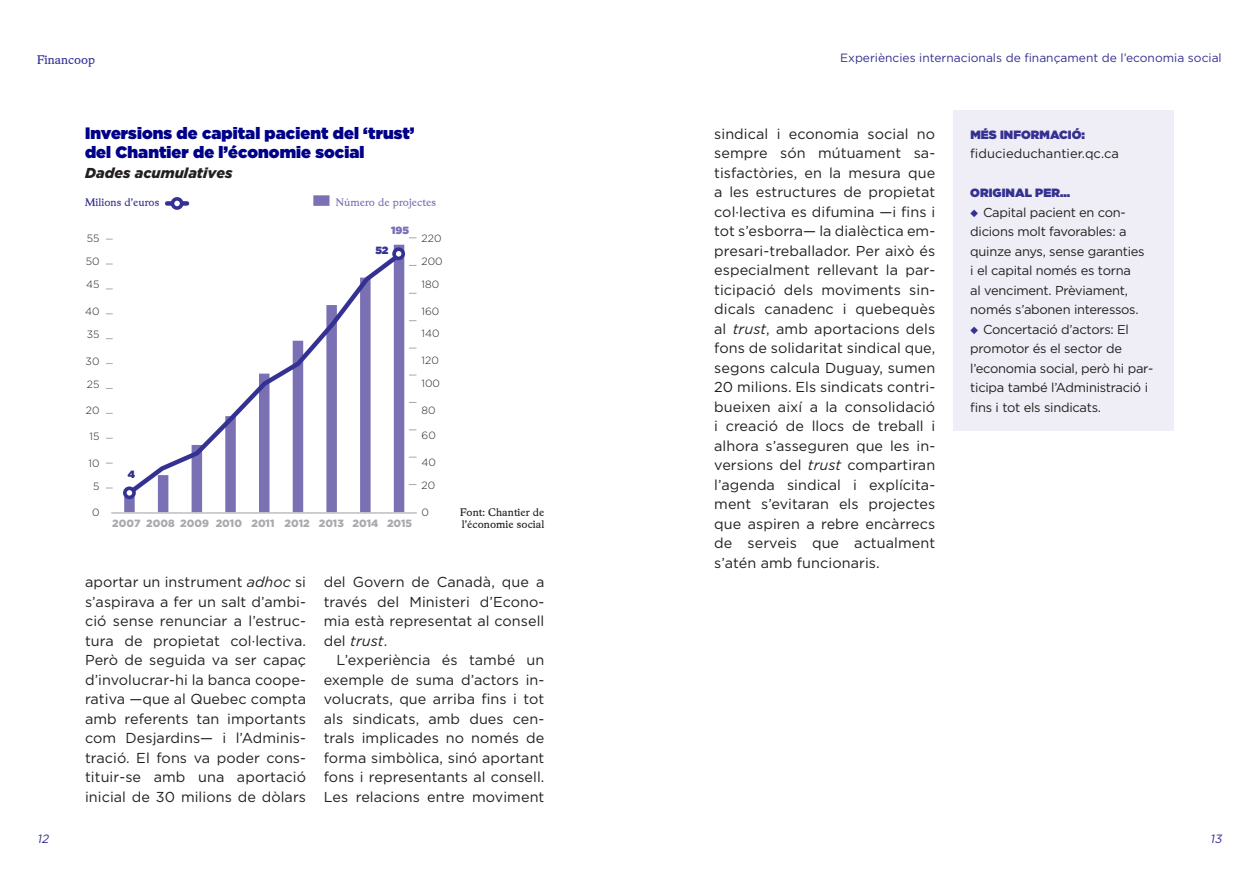
<style>
.page{position:relative;width:1259px;height:893px;background:#fff}
.page>*{position:absolute;margin:0;border:0;box-sizing:border-box;transform-origin:0 0}
.t1{font:900 16.5px/19.5px "Gotham";letter-spacing:.005em;color:#008}
.t2{font:14.4px/19.5px "Gotham";letter-spacing:.005em;color:#231f20;text-align:justify}
.t3{font:italic 900 14.4px "Gotham";letter-spacing:.005em;color:#231f20}
.t4{font:12.9px/19.5px "Gotham";letter-spacing:-.02em;color:#231f20}
.t5{font:12.9px "Gotham";letter-spacing:.005em;color:#231f20}
.t6{font:12px "Gotham";color:#353193}
.t7{font:900 12px "Gotham";letter-spacing:.005em;color:#353193}
.t8{font:12px "Stratford";color:#353193}
.t9{font:italic 12px "Gotham";color:#353193}
.t10{font:300 10.5px "Gotham";letter-spacing:.005em;color:#231f20}
.t11{font:900 10.5px "Gotham";letter-spacing:.005em;color:#a8a9ad}
.t12{font:10.5px "Stratford";letter-spacing:.005em;color:#231f20}
.t13{font:10.5px "Stratford";letter-spacing:.005em;color:#7971b4}
.t14{font:10.5px "Stratford";letter-spacing:.005em;color:#353193}
.t15{font:900 10.5px "Gotham";color:#7971b4}
.t16{font:900 10.5px "Gotham";color:#353193}
.s1{font-style:italic}
.s2{color:#353193}
</style>
<div class="page">
<div style="left:124px;top:497px;width:11px;height:15px;background:#7971b4"></div>
<div style="left:259px;top:374px;width:10px;height:138px;background:#7971b4"></div>
<div style="left:192px;top:445px;width:10px;height:67px;background:#7971b4"></div>
<div style="left:326px;top:305px;width:11px;height:207px;background:#7971b4"></div>
<div style="left:158px;top:475px;width:10px;height:37px;background:#7971b4"></div>
<div style="left:293px;top:341px;width:10px;height:171px;background:#7971b4"></div>
<div style="left:225px;top:416px;width:11px;height:96px;background:#7971b4"></div>
<div style="left:360px;top:278px;width:10px;height:234px;background:#7971b4"></div>
<div style="left:394px;top:245px;width:10px;height:267px;background:#7971b4"></div>
<hr style="left:111px;top:512px;width:306px;height:1px;background:#a8a9ad">
<svg style="left:123px;top:248px;width:282px;height:251px"></svg>
<div style="left:125px;top:488px;width:9px;height:9px;background:#fff;border-radius:50%"></div>
<div style="left:123px;top:486px;width:13px;height:13px;border:4px solid #353193;border-radius:50%"></div>
<div style="left:394px;top:249px;width:9px;height:9px;background:#fff;border-radius:50%"></div>
<div style="left:392px;top:247px;width:13px;height:13px;border:4px solid #353193;border-radius:50%"></div>
<div style="left:953px;top:110px;width:221px;height:321px;background:#efeef6"></div>
<div style="left:167px;top:201px;width:20px;height:5px;background:#353193"></div>
<div style="left:172px;top:199px;width:10px;height:9px;background:#fff;border-radius:50%"></div>
<div style="left:171px;top:197px;width:12px;height:13px;border:4px solid #353193;border-radius:50%"></div>
<div style="left:313px;top:195px;width:16px;height:11px;background:#7971b4"></div>
<p class="t8" style="left:37px;top:52px;width:59px">Financoop</p>
<p class="t6" style="left:840px;top:50px;width:383px">Experiències internacionals de finançament de l’economia social</p>
<p class="t1" style="left:85px;top:123px;width:331px">Inversions de capital pacient del ‘trust’ del Chantier de l’économie social</p>
<p class="t3" style="left:85px;top:163px;width:149px">Dades acumulatives</p>
<p class="t14" style="left:85px;top:196px;width:76px">Milions d’euros</p>
<p class="t13" style="left:336px;top:196px;width:102px">Número de projectes</p>
<p class="t10" style="left:87px;top:232px;width:14px">55</p>
<p class="t15" style="left:391px;top:223px;width:20px">195</p>
<p class="t10" style="left:421px;top:231px;width:21px">220</p>
<p class="t16" style="left:375px;top:242px;width:15px">52</p>
<p class="t10" style="left:86px;top:255px;width:15px">50</p>
<p class="t10" style="left:421px;top:254px;width:23px">200</p>
<p class="t10" style="left:86px;top:278px;width:15px">45</p>
<p class="t10" style="left:421px;top:278px;width:19px">180</p>
<p class="t10" style="left:85px;top:305px;width:16px">40</p>
<p class="t10" style="left:421px;top:304px;width:19px">160</p>
<p class="t10" style="left:87px;top:327px;width:14px">35</p>
<p class="t10" style="left:421px;top:327px;width:20px">140</p>
<p class="t10" style="left:86px;top:354px;width:15px">30</p>
<p class="t10" style="left:421px;top:354px;width:19px">120</p>
<p class="t10" style="left:87px;top:377px;width:14px">25</p>
<p class="t10" style="left:421px;top:377px;width:20px">100</p>
<p class="t10" style="left:86px;top:404px;width:15px">20</p>
<p class="t10" style="left:421px;top:404px;width:16px">80</p>
<p class="t10" style="left:90px;top:429px;width:11px">15</p>
<p class="t10" style="left:421px;top:429px;width:16px">60</p>
<p class="t10" style="left:88px;top:456px;width:13px">10</p>
<p class="t10" style="left:421px;top:456px;width:16px">40</p>
<p class="t16" style="left:128px;top:466px;width:9px">4</p>
<p class="t10" style="left:93px;top:479px;width:8px">5</p>
<p class="t10" style="left:421px;top:479px;width:15px">20</p>
<p class="t10" style="left:92px;top:506px;width:9px">0</p>
<p class="t10" style="left:421px;top:506px;width:9px">0</p>
<p class="t12" style="left:460px;top:506px;width:86px">Font: Chantier de</p>
<p class="t11" style="left:146px;top:516px;width:267px">2008 2009 2010 2011 2012 2013 2014 2015</p>
<p class="t11" style="left:112px;top:516px;width:30px">2007</p>
<p class="t12" style="left:462px;top:518px;width:84px">l’économie social</p>
<p class="t2" style="left:85px;top:572px;width:222px">aportar un instrument <span class="s1">adhoc</span> si s’aspirava a fer un salt d’ambi&shy;ció sense renunciar a l’estruc&shy;tura de propietat col·lectiva.<br>Però de seguida va ser capaç d’involucrar-hi la banca coope&shy;rativa —que al Quebec compta amb referents tan importants com Desjardins— i l’Adminis&shy;tració. El fons va poder cons&shy;tituir-se amb una aportació inicial de 30 milions de dòlars</p>
<p class="t2" style="left:324px;top:572px;width:222px">del Govern de Canadà, que a través del Ministeri d’Econo&shy;mia està representat al consell del <span class="s1">trust</span>.</p>
<p class="t2" style="left:324px;top:650px;width:222px;text-indent:13px">L’experiència és també un exemple de suma d’actors in&shy;volucrats, que arriba fins i tot als sindicats, amb dues cen&shy;trals implicades no només de forma simbòlica, sinó aportant fons i representants al consell.<br>Les relacions entre moviment</p>
<p class="t2" style="left:714px;top:123px;width:222px">sindical i economia social no sempre són mútuament sa&shy;tisfactòries, en la mesura que a les estructures de propietat col·lectiva es difumina —i fins i tot s’esborra— la dialèctica em&shy;presari-treballador. Per això és especialment rellevant la par&shy;ticipació dels moviments sin&shy;dicals canadenc i quebequès al <span class="s1">trust</span>, amb aportacions dels fons de solidaritat sindical que, segons calcula Duguay, sumen 20 milions. Els sindicats contri&shy;bueixen així a la consolidació i creació de llocs de treball i alhora s’asseguren que les in&shy;versions del <span class="s1">trust</span> compartiran l’agenda sindical i explícita&shy;ment s’evitaran els projectes que aspiren a rebre encàrrecs de serveis que actualment s’atén amb funcionaris.</p>
<p class="t7" style="left:970px;top:126px;width:116px">MÉS INFORMACIÓ:</p>
<p class="t5" style="left:970px;top:145px;width:150px">fiducieduchantier.qc.ca</p>
<p class="t7" style="left:970px;top:184px;width:102px">ORIGINAL PER...</p>
<p class="t4" style="left:970px;top:202px;width:176px"><span class="s2">◆</span> Capital pacient en con&shy;dicions molt favorables: a quinze anys, sense garanties i el capital només es torna al venciment. Prèviament, només s’abonen interessos.</p>
<p class="t4" style="left:970px;top:319px;width:185px"><span class="s2">◆</span> Concertació d’actors: El promotor és el sector de l’economia social, però hi par&shy;ticipa també l’Administració i fins i tot els sindicats.</p>
<p class="t9" style="left:37px;top:831px;width:16px">12</p>
<p class="t9" style="left:1210px;top:831px;width:16px">13</p>
</div>
